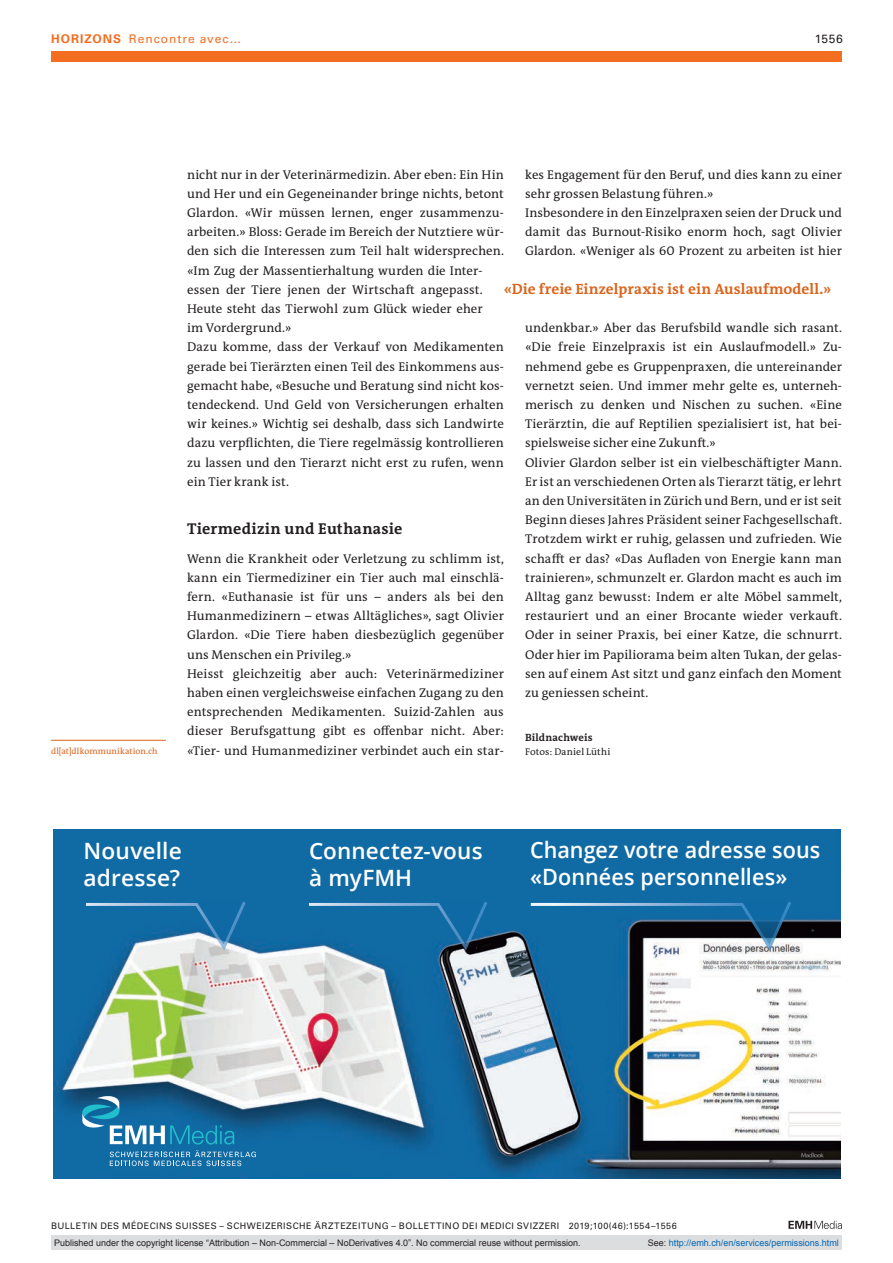
<style>
.page{position:relative;width:893px;height:1263px;background:#fff}
.page>*{position:absolute;margin:0;border:0;box-sizing:border-box;transform-origin:0 0}
.t1{font:600 22.5px/27px "Open Sans";letter-spacing:.005em;color:#fff;scale:.96 1}
.t2{font:600 22.5px/27px "Open Sans";letter-spacing:.005em;color:#fff}
.t3{font:700 15.75px "The Antiqua B W7";letter-spacing:.02em;color:#231f20}
.t4{font:700 15px "The Antiqua B W7";letter-spacing:.005em;color:#dc641c}
.t5{font:12.75px/19.2px "The Antiqua B W5 Plain";letter-spacing:.01em;color:#231f20}
.t6{font:12px "Univers LT Std";letter-spacing:.08em;color:#f36e21}
.t7{font:12px "Univers LT Std";color:#231f20}
.t8{font:700 10.5px "The Antiqua B W7";letter-spacing:.015em;color:#231f20}
.t9{font:9.75px "The Antiqua B W5 Plain";letter-spacing:.015em;color:#231f20}
.t10{font:9px "Arial";color:#231f20}
.t11{font:9px "Univers LT Std";letter-spacing:.05em;color:#231f20}
.t12{font:9px "Arial";color:#0166b3}
.t13{font:8.7px "The Antiqua B W5 Plain";letter-spacing:.02em;color:#dc641c}
.s1{font-weight:700}
.s2{color:#231f20}
</style>
<div class="page">
<svg style="left:788px;top:1221px;width:54px;height:8px"></svg>
<hr style="left:51px;top:740px;width:115px;height:1px;background:#dc641c">
<div style="left:51px;top:51px;width:791px;height:11px;background:#f36e21"></div>
<img style="left:54px;top:829px;width:786px;height:349px">
<svg style="left:110px;top:1150px;width:146px;height:16px;background:#3d86b5"></svg>
<svg style="left:82px;top:1096px;width:152px;height:48px;background:#2f7ca7"></svg>
<svg style="left:307px;top:900px;width:182px;height:52px;background:#1c6da2"></svg>
<svg style="left:84px;top:900px;width:163px;height:52px;background:#3d84b3"></svg>
<svg style="left:529px;top:900px;width:264px;height:52px;background:#366d93"></svg>
<div style="left:51px;top:1235px;width:791px;height:15px;background:#dcdddf"></div>
<p class="t6" style="left:51px;top:31px;width:192px"><span class="s1">HORIZONS</span> Rencontre avec…</p>
<p class="t7" style="left:815px;top:31px;width:29px">1556</p>
<p class="t5" style="left:187px;top:165px;width:318px">nicht nur in der Veterinärmedizin. Aber eben: Ein Hin und Her und ein Gegeneinander bringe nichts, betont Glardon. «Wir müssen lernen, enger zusammenzu&shy;arbeiten.» Bloss: Gerade im Bereich der Nutztiere wür&shy;den sich die Interessen zum Teil halt widersprechen. «Im Zug der Massentierhaltung wurden die Inter&shy;essen der Tiere jenen der Wirtschaft angepasst.<br>Heute steht das Tierwohl zum Glück wieder eher<br>im Vordergrund.»<br>Dazu komme, dass der Verkauf von Medikamenten gerade bei Tierärzten einen Teil des Einkommens aus&shy;gemacht habe, «Besuche und Beratung sind nicht kos&shy;tendeckend. Und Geld von Versicherungen erhalten wir keines.» Wichtig sei deshalb, dass sich Landwirte dazu verpflichten, die Tiere regelmässig kontrollieren zu lassen und den Tierarzt nicht erst zu rufen, wenn ein Tier krank ist.</p>
<p class="t3" style="left:187px;top:518px;width:217px">Tiermedizin und Euthanasie</p>
<p class="t5" style="left:187px;top:549px;width:318px">Wenn die Krankheit oder Verletzung zu schlimm ist, kann ein Tiermediziner ein Tier auch mal einschlä&shy;fern. «Euthanasie ist für uns – anders als bei den Humanmedizinern – etwas Alltägliches», sagt Olivier Glardon. «Die Tiere haben diesbezüglich gegenüber uns Menschen ein Privileg.»<br>Heisst gleichzeitig aber auch: Veterinärmediziner haben einen vergleichsweise einfachen Zugang zu den entsprechenden Medikamenten. Suizid-Zahlen aus dieser Berufsgattung gibt es offenbar nicht. Aber: «Tier- und Humanmediziner verbindet auch ein star-</p>
<p class="t5" style="left:525px;top:165px;width:318px">kes Engagement für den Beruf, und dies kann zu einer sehr grossen Belastung führen.»<br>Insbesondere in den Einzelpraxen seien der Druck und damit das Burnout-Risiko enorm hoch, sagt Olivier Glardon. «Weniger als 60 Prozent zu arbeiten ist hier</p>
<p class="t4" style="left:504px;top:279px;width:329px">«Die freie Einzelpraxis ist ein Auslaufmodell.»</p>
<p class="t5" style="left:525px;top:318px;width:318px">undenkbar.» Aber das Berufsbild wandle sich rasant. «Die freie Einzelpraxis ist ein Auslaufmodell.» Zu&shy;nehmend gebe es Gruppenpraxen, die untereinander vernetzt seien. Und immer mehr gelte es, unterneh&shy;merisch zu denken und Nischen zu suchen. «Eine Tierärztin, die auf Reptilien spezialisiert ist, hat bei&shy;spielsweise sicher eine Zukunft.»<br>Olivier Glardon selber ist ein vielbeschäftigter Mann.<br>Er ist an verschiedenen Orten als Tierarzt tätig, er lehrt an den Universitäten in Zürich und Bern, und er ist seit Beginn dieses Jahres Präsident seiner Fachgesellschaft.<br>Trotzdem wirkt er ruhig, gelassen und zufrieden. Wie schafft er das? «Das Aufladen von Energie kann man trainieren», schmunzelt er. Glardon macht es auch im Alltag ganz bewusst: Indem er alte Möbel sammelt, restauriert und an einer Brocante wieder verkauft.<br>Oder in seiner Praxis, bei einer Katze, die schnurrt.<br>Oder hier im Papiliorama beim alten Tukan, der gelas&shy;sen auf einem Ast sitzt und ganz einfach den Moment zu geniessen scheint.</p>
<p class="t8" style="left:525px;top:731px;width:69px">Bildnachweis</p>
<p class="t13" style="left:51px;top:746px;width:108px">dl[at]dlkommunikation.ch</p>
<p class="t9" style="left:525px;top:745px;width:87px">Fotos: Daniel Lüthi</p>
<h1 class="t2" style="left:84px;top:837px;width:100px">Nouvelle adresse?</h1>
<h1 class="t2" style="left:309px;top:837px;width:175px">Connectez-vous à myFMH</h1>
<h1 class="t1" style="left:530px;top:836px;width:304px">Changez votre adresse sous «Données personnelles»</h1>
<p class="t11" style="left:51px;top:1220px;width:627px">BULLETIN DES MÉDECINS SUISSES – SCHWEIZERISCHE ÄRZTEZEITUNG – BOLLETTINO DEI MEDICI SVIZZERI 2019;100(46):1554–1556</p>
<p class="t10" style="left:54px;top:1237px;width:528px">Published under the copyright license “Attribution – Non-Commercial – NoDerivatives 4.0”. No commercial reuse without permission.</p>
<p class="t12" style="left:648px;top:1237px;width:193px"><span class="s2">See:</span> http://emh.ch/en/services/permissions.html</p>
</div>
